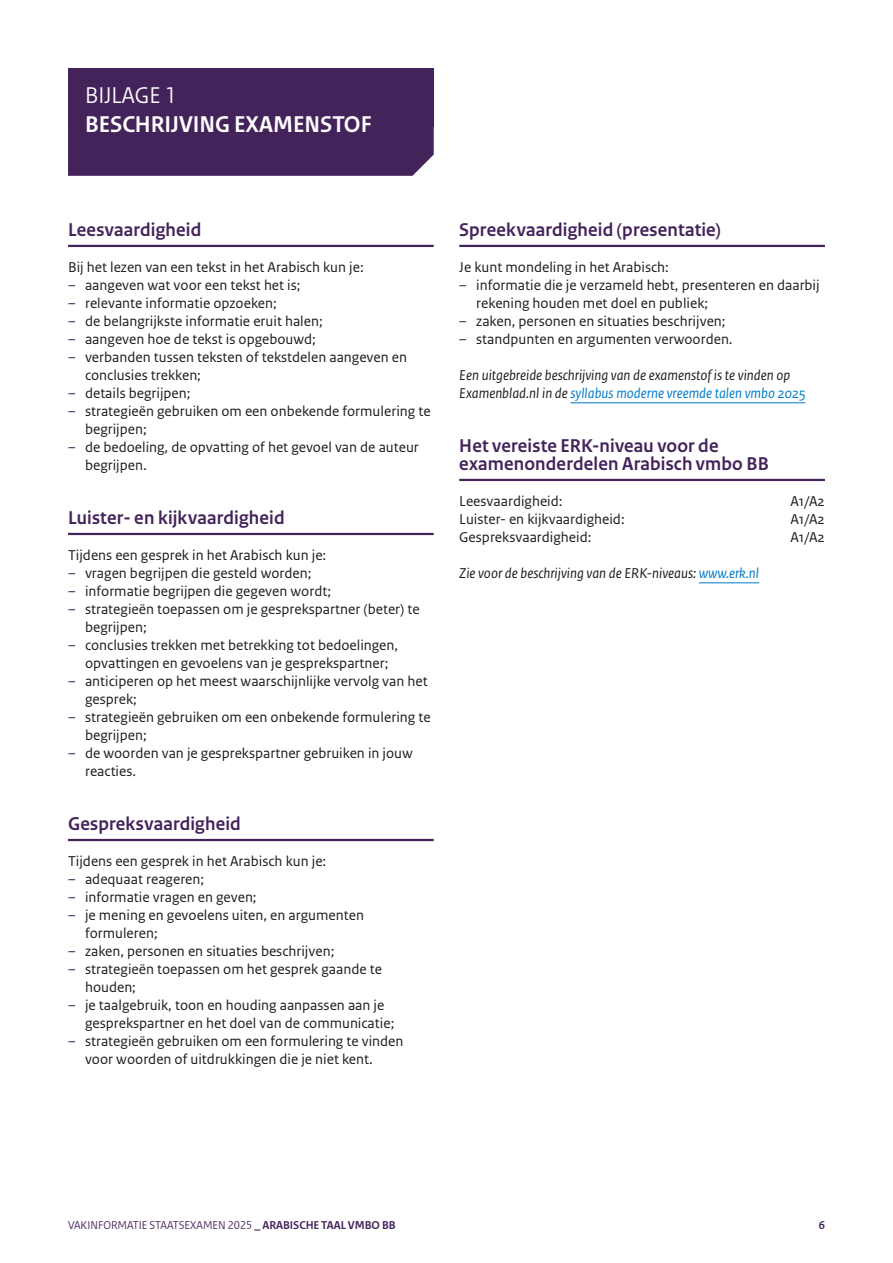
<style>
.page{position:relative;width:893px;height:1263px;background:#fff}
.page>*{position:absolute;margin:0;border:0;box-sizing:border-box;transform-origin:0 0}
.H3_bijlagekop-1b{font:700 24px "Rijksoverheid Sans Heading";color:#fff}
.H2_bijlagekop-1a{font:24px "Rijksoverheid Sans Heading";color:#fff}
.H4_subkop_met_lijn{font:700 19.5px/18px "Rijksoverheid Sans Heading";letter-spacing:.01em;color:#44235b}
.P_bodytekst{font:15px/18px "Rijksoverheid Sans Text";color:#1d1d1b}
.P_bodytekst-2{font:italic 15px/18px "Rijksoverheid Sans Text";color:#1d1d1b}
.t1{font:12px "Rijksoverheid Sans Heading";color:#44235b}
.t2{font:700 12px "Rijksoverheid Sans Heading";color:#44235b}
.s1{color:#44235b}
.s2{color:#007bc7}
.s3{font-weight:700}
</style>
<div class="page">
<div style="left:68px;top:68px;width:366px;height:58px;background:#44235b"></div>
<div style="left:68px;top:126px;width:366px;height:50px;background:#44235b"></div>
<hr style="left:68px;top:245px;width:366px;height:2px;background:#44235b">
<hr style="left:68px;top:533px;width:366px;height:2px;background:#44235b">
<hr style="left:68px;top:839px;width:366px;height:2px;background:#44235b">
<hr style="left:459px;top:245px;width:366px;height:2px;background:#44235b">
<hr style="left:570px;top:402px;width:235px;height:1px;background:#007bc7">
<hr style="left:459px;top:479px;width:366px;height:2px;background:#44235b">
<hr style="left:699px;top:582px;width:60px;height:1px;background:#007bc7">
<h2 class="H2_bijlagekop-1a" style="left:85px;top:81px;width:93px">BIJLAGE 1</h2>
<h3 class="H3_bijlagekop-1b" style="left:85px;top:110px;width:288px">BESCHRIJVING EXAMENSTOF</h3>
<p class="H4_subkop_met_lijn" style="left:68px;top:221px;width:135px">Leesvaardigheid</p>
<p class="P_bodytekst" style="left:68px;top:259px;width:297px">Bij het lezen van een tekst in het Arabisch kun je:</p>
<p class="P_bodytekst" style="left:68px;top:277px;width:234px"><span class="s1">–</span> aangeven wat voor een tekst het is;</p>
<p class="P_bodytekst" style="left:68px;top:295px;width:210px"><span class="s1">–</span> relevante informatie opzoeken;</p>
<p class="P_bodytekst" style="left:68px;top:313px;width:256px"><span class="s1">–</span> de belangrijkste informatie eruit halen;</p>
<p class="P_bodytekst" style="left:68px;top:331px;width:249px"><span class="s1">–</span> aangeven hoe de tekst is opgebouwd;</p>
<p class="P_bodytekst" style="left:85px;top:349px;width:324px;text-indent:-17px"><span class="s1">–</span> verbanden tussen teksten of tekstdelen aangeven en conclusies trekken;</p>
<p class="P_bodytekst" style="left:68px;top:385px;width:124px"><span class="s1">–</span> details begrijpen;</p>
<p class="P_bodytekst" style="left:85px;top:403px;width:347px;text-indent:-17px"><span class="s1">–</span> strategieën gebruiken om een onbekende formulering te begrijpen;</p>
<p class="P_bodytekst" style="left:85px;top:439px;width:335px;text-indent:-17px"><span class="s1">–</span> de bedoeling, de opvatting of het gevoel van de auteur begrijpen.</p>
<p class="H4_subkop_met_lijn" style="left:68px;top:509px;width:218px">Luister- en kijkvaardigheid</p>
<p class="P_bodytekst" style="left:68px;top:547px;width:260px">Tijdens een gesprek in het Arabisch kun je:</p>
<p class="P_bodytekst" style="left:68px;top:565px;width:245px"><span class="s1">–</span> vragen begrijpen die gesteld worden;</p>
<p class="P_bodytekst" style="left:68px;top:583px;width:265px"><span class="s1">–</span> informatie begrijpen die gegeven wordt;</p>
<p class="P_bodytekst" style="left:85px;top:601px;width:336px;text-indent:-17px"><span class="s1">–</span> strategieën toepassen om je gesprekspartner (beter) te begrijpen;</p>
<p class="P_bodytekst" style="left:68px;top:637px;width:332px;text-align:center"><span class="s1">–</span> conclusies trekken met betrekking tot bedoelingen, opvattingen en gevoelens van je gesprekspartner;</p>
<p class="P_bodytekst" style="left:85px;top:673px;width:344px;text-indent:-17px"><span class="s1">–</span> anticiperen op het meest waarschijnlijke vervolg van het gesprek;</p>
<p class="P_bodytekst" style="left:85px;top:709px;width:347px;text-indent:-17px"><span class="s1">–</span> strategieën gebruiken om een onbekende formulering te begrijpen;</p>
<p class="P_bodytekst" style="left:85px;top:745px;width:329px;text-indent:-17px"><span class="s1">–</span> de woorden van je gesprekspartner gebruiken in jouw reacties.</p>
<p class="H4_subkop_met_lijn" style="left:68px;top:815px;width:174px">Gespreksvaardigheid</p>
<p class="P_bodytekst" style="left:68px;top:853px;width:260px">Tijdens een gesprek in het Arabisch kun je:</p>
<p class="P_bodytekst" style="left:68px;top:871px;width:138px"><span class="s1">–</span> adequaat reageren;</p>
<p class="P_bodytekst" style="left:68px;top:889px;width:190px"><span class="s1">–</span> informatie vragen en geven;</p>
<p class="P_bodytekst" style="left:85px;top:907px;width:280px;text-indent:-17px"><span class="s1">–</span> je mening en gevoelens uiten, en argumenten formuleren;</p>
<p class="P_bodytekst" style="left:68px;top:943px;width:268px"><span class="s1">–</span> zaken, personen en situaties beschrijven;</p>
<p class="P_bodytekst" style="left:85px;top:961px;width:298px;text-indent:-17px"><span class="s1">–</span> strategieën toepassen om het gesprek gaande te houden;</p>
<p class="P_bodytekst" style="left:85px;top:997px;width:311px;text-indent:-17px"><span class="s1">–</span> je taalgebruik, toon en houding aanpassen aan je gesprekspartner en het doel van de communicatie;</p>
<p class="P_bodytekst" style="left:85px;top:1033px;width:320px;text-indent:-17px"><span class="s1">–</span> strategieën gebruiken om een formulering te vinden voor woorden of uitdrukkingen die je niet kent.</p>
<p class="H4_subkop_met_lijn" style="left:459px;top:221px;width:263px">Spreekvaardigheid (presentatie)</p>
<p class="P_bodytekst" style="left:459px;top:259px;width:211px">Je kunt mondeling in het Arabisch:</p>
<p class="P_bodytekst" style="left:476px;top:277px;width:345px;text-indent:-17px"><span class="s1">–</span> informatie die je verzameld hebt, presenteren en daarbij rekening houden met doel en publiek;</p>
<p class="P_bodytekst" style="left:459px;top:313px;width:268px"><span class="s1">–</span> zaken, personen en situaties beschrijven;</p>
<p class="P_bodytekst" style="left:459px;top:331px;width:275px"><span class="s1">–</span> standpunten en argumenten verwoorden.</p>
<p class="P_bodytekst-2" style="left:459px;top:367px;width:348px">Een uitgebreide beschrijving van de examenstof is te vinden op<br>Examenblad.nl in de <span class="s2">syllabus moderne vreemde talen vmbo 2025</span></p>
<p class="H4_subkop_met_lijn" style="left:459px;top:437px;width:311px">Het vereiste ERK-niveau voor de examenonderdelen Arabisch vmbo BB</p>
<p class="P_bodytekst" style="left:459px;top:493px;width:105px">Leesvaardigheid:</p>
<p class="P_bodytekst" style="left:790px;top:493px;width:36px">A1/A2</p>
<p class="P_bodytekst" style="left:459px;top:511px;width:167px">Luister- en kijkvaardigheid:</p>
<p class="P_bodytekst" style="left:790px;top:511px;width:36px">A1/A2</p>
<p class="P_bodytekst" style="left:459px;top:529px;width:134px">Gespreksvaardigheid:</p>
<p class="P_bodytekst" style="left:790px;top:529px;width:36px">A1/A2</p>
<p class="P_bodytekst-2" style="left:459px;top:565px;width:301px">Zie voor de beschrijving van de ERK-niveaus: <span class="s2">www.erk.nl</span></p>
<p class="t1" style="left:68px;top:1218px;width:329px">VAKINFORMATIE STAATSEXAMEN 2025 <span class="s3">_ ARABISCHE TAAL VMBO BB</span></p>
<p class="t2" style="left:819px;top:1219px;width:8px">6</p>
</div>
